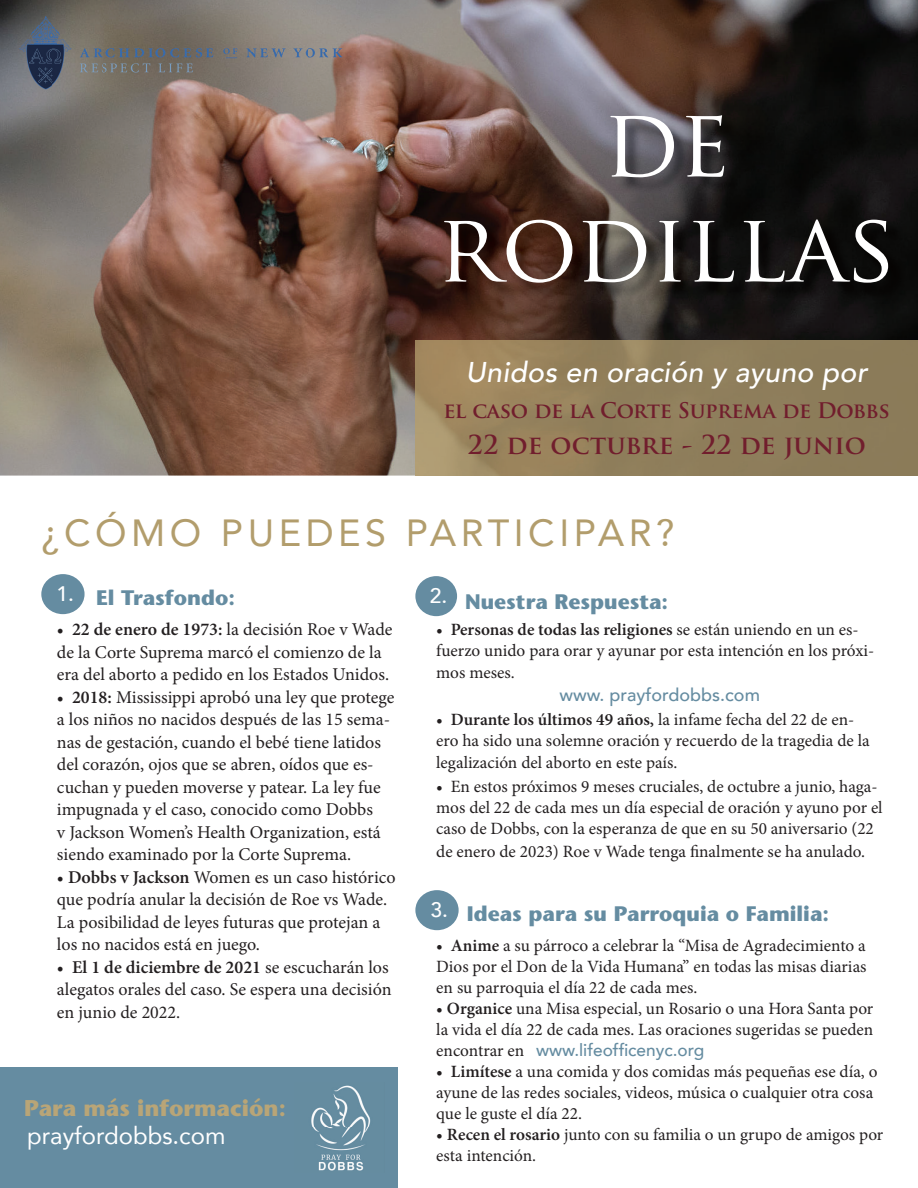
<style>
.page{position:relative;width:918px;height:1188px;background:#fff}
.page>*{position:absolute;margin:0;border:0;box-sizing:border-box;transform-origin:0 0}
.t1{font:94.5px/105px "Trajan Pro";letter-spacing:-.005em;color:#fff;text-align:center}
.t2{font:37.8px "Avenir";letter-spacing:.12em;color:#b29d6c}
.t3{font:italic 500 28.5px "Avenir";letter-spacing:.01em;color:#fff}
.t4{font:700 25.5px "Trajan Pro";letter-spacing:.01em;color:#711e2d}
.t5{font:24px "Avenir";color:#fff}
.t6{font:700 22.8px "Stone Sans";color:#b9a577}
.t7{font:700 21px "Stone Sans";color:#658ca1}
.t8{font:700 21px "Trajan Pro";letter-spacing:-.01em;color:#711e2d}
.t9{font:500 21px "Avenir";color:#fff}
.t10{font:18px/22.5px "Minion Pro";color:#231f20}
.t11{font:500 18px "Avenir";color:#658ca1}
.t12{font:17.25px/21px "Minion Pro";color:#231f20}
.t13{font:500 17.25px "Avenir";color:#658ca1}
.s1{font-weight:600}
.s2{font-family:"Minion Pro";font-weight:400;color:#231f20}
</style>
<div class="page">
<img style="left:0;top:0;width:918px;height:476px">
<img style="left:446px;top:117px;width:460px;height:183px">
<div style="left:0;top:1067px;width:397px;height:121px;background:#658ca1"></div>
<img style="left:415px;top:341px;width:503px;height:135px">
<img style="left:311px;top:1085px;width:60px;height:86px">
<div style="left:41px;top:574px;width:44px;height:40px;background:#658ca1;border-radius:50%"></div>
<div style="left:415px;top:576px;width:42px;height:40px;background:#658ca1;border-radius:50%"></div>
<div style="left:415px;top:890px;width:44px;height:40px;background:#658ca1;border-radius:50%"></div>
<img style="left:1px;top:0;width:359px;height:105px">
<h1 class="t1" style="left:437px;top:89px;width:462px">DE<br>RODILLAS</h1>
<h3 class="t3" style="left:466px;top:355px;width:403px">Unidos en oración y ayuno por</h3>
<p class="t8" style="left:443px;top:397px;width:448px">el caso de la Corte Suprema de Dobbs</p>
<h3 class="t4" style="left:468px;top:429px;width:400px">22 de octubre - 22 de junio</h3>
<h2 class="t2" style="left:41px;top:503px;width:635px">¿CÓMO PUEDES PARTICIPAR?</h2>
<p class="t9" style="left:56px;top:575px;width:19px">1.</p>
<p class="t9" style="left:430px;top:577px;width:19px">2.</p>
<p class="t7" style="left:96px;top:584px;width:141px">El Trasfondo:</p>
<p class="t7" style="left:465px;top:588px;width:205px">Nuestra Respuesta:</p>
<p class="t10" style="left:57px;top:618px;width:337px">• <span class="s1">22 de enero de 1973:</span> la decisión Roe v Wade de la Corte Suprema marcó el comienzo de la era del aborto a pedido en los Estados Unidos.</p>
<p class="t10" style="left:57px;top:686px;width:339px">• <span class="s1">2018:</span> Mississippi aprobó una ley que protege a los niños no nacidos después de las 15 sema&shy;nas de gestación, cuando el bebé tiene latidos del corazón, ojos que se abren, oídos que es&shy;cuchan y pueden moverse y patear. La ley fue impugnada y el caso, conocido como Dobbs<br>v Jackson Women’s Health Organization, está siendo examinado por la Corte Suprema.</p>
<p class="t10" style="left:57px;top:866px;width:340px">• <span class="s1">Dobbs v Jackson</span> Women es un caso histórico que podría anular la decisión de Roe vs Wade.<br>La posibilidad de leyes futuras que protejan a los no nacidos está en juego.</p>
<p class="t10" style="left:57px;top:956px;width:336px">• <span class="s1">El 1 de diciembre de 2021</span> se escucharán los alegatos orales del caso. Se espera una decisión en junio de 2022.</p>
<h3 class="t6" style="left:24px;top:1094px;width:263px">Para más información:</h3>
<h3 class="t5" style="left:27px;top:1116px;width:200px">prayfordobbs.com</h3>
<p class="t12" style="left:436px;top:618px;width:440px;line-height:21.8px">• <span class="s1">Personas de todas las religiones</span> se están uniendo en un es&shy;fuerzo unido para orar y ayunar por esta intención en los próxi&shy;mos meses.</p>
<p class="t11" style="left:560px;top:679px;width:202px">www. prayfordobbs.com</p>
<p class="t12" style="left:436px;top:708px;width:435px;line-height:21.8px">• <span class="s1">Durante los últimos 49 años,</span> la infame fecha del 22 de en&shy;ero ha sido una solemne oración y recuerdo de la tragedia de la legalización del aborto en este país.</p>
<p class="t12" style="left:436px;top:776px;width:448px;line-height:21.5px">• En estos próximos 9 meses cruciales, de octubre a junio, haga&shy;mos del 22 de cada mes un día especial de oración y ayuno por el caso de Dobbs, con la esperanza de que en su 50 aniversario (22 de enero de 2023) Roe v Wade tenga nalmente se ha anulado.</p>
<p class="t9" style="left:430px;top:891px;width:19px">3.</p>
<p class="t7" style="left:467px;top:901px;width:364px">Ideas para su Parroquia o Familia:</p>
<p class="t12" style="left:436px;top:935px;width:432px;text-align:justify">• <span class="s1">Anime</span> a su párroco a celebrar la “Misa de Agradecimiento a Dios por el Don de la Vida Humana” en todas las misas diarias en su parroquia el día 22 de cada mes.</p>
<p class="t12" style="left:436px;top:998px;width:439px">• <span class="s1">Organice</span> una Misa especial, un Rosario o una Hora Santa por la vida el día 22 de cada mes. Las oraciones sugeridas se pueden</p>
<p class="t13" style="left:436px;top:1035px;width:270px"><span class="s2">encontrar en</span> www.lifeofficenyc.org</p>
<p class="t12" style="left:436px;top:1061px;width:443px">• <span class="s1">Limítese</span> a una comida y dos comidas más pequeñas ese día, o ayune de las redes sociales, videos, música o cualquier otra cosa que le guste el día 22.</p>
<p class="t12" style="left:436px;top:1124px;width:449px">• <span class="s1">Recen el rosario</span> junto con su familia o un grupo de amigos por esta intención.</p>
</div>
